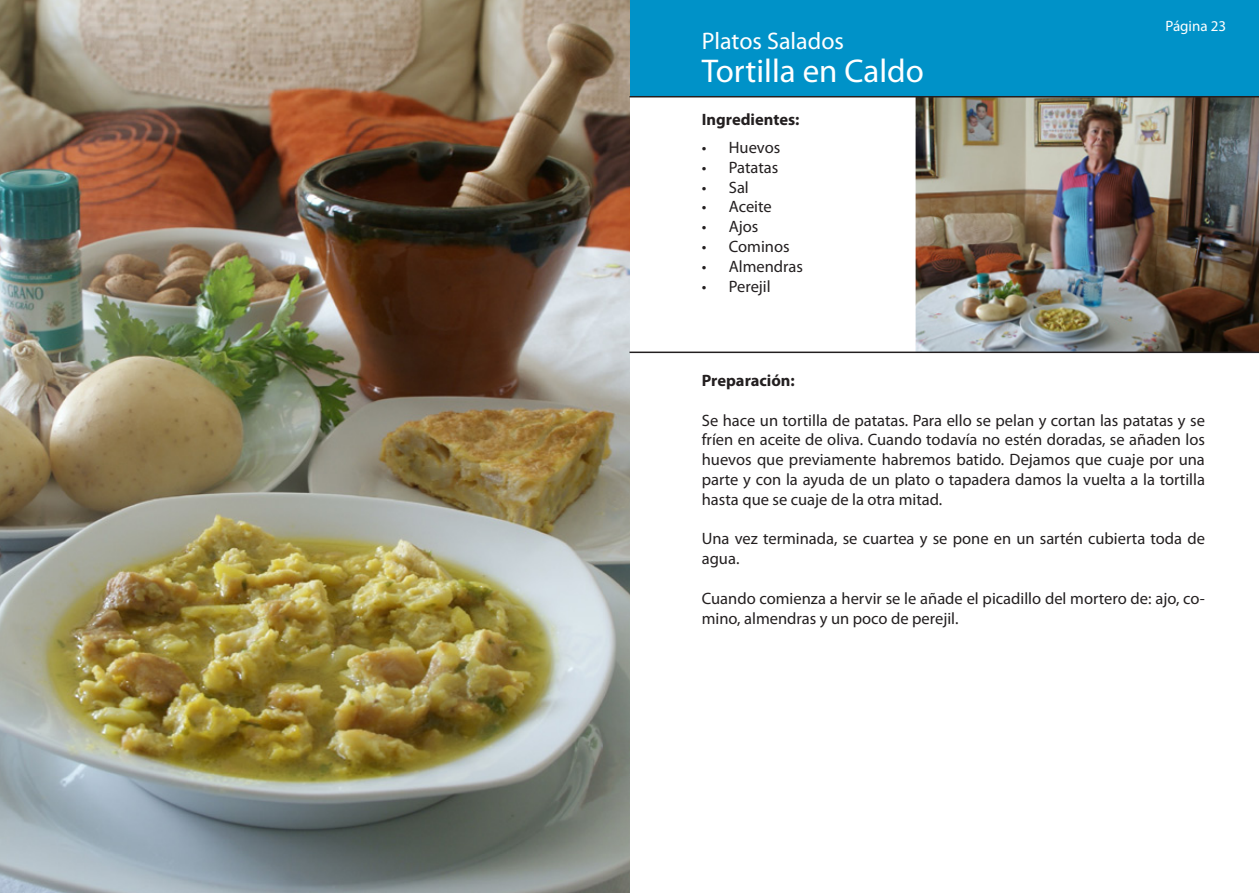
<style>
.page{position:relative;width:1259px;height:893px;background:#fff}
.page>*{position:absolute;margin:0;border:0;box-sizing:border-box;transform-origin:0 0}
.Estilo_de_párrafo_2{font:33px "Myriad Pro";color:#fff}
.t1{font:24px "Myriad Pro";color:#fff}
.t2{font:16.5px/19.8px "Myriad Pro";color:#231f20}
.t3{font:700 16.5px "Myriad Pro";color:#231f20}
.t4{font:15px "Myriad Pro";color:#fff}
</style>
<div class="page">
<div style="left:629px;top:0;width:630px;height:97px;background:#0092c8"></div>
<img style="left:0;top:0;width:629px;height:893px">
<img style="left:915px;top:97px;width:344px;height:255px">
<hr style="left:629px;top:352px;width:630px;height:1px;background:#231f20">
<hr style="left:629px;top:96px;width:630px;height:1px;background:#231f20">
<p class="t1" style="left:702px;top:26px;width:144px">Platos Salados</p>
<p class="Estilo_de_párrafo_2" style="left:702px;top:51px;width:224px">Tortilla en Caldo</p>
<p class="t3" style="left:702px;top:108px;width:99px">Ingredientes:</p>
<p class="t2" style="left:702px;top:137px;width:80px">• Huevos</p>
<p class="t2" style="left:702px;top:157px;width:78px">• Patatas</p>
<p class="t2" style="left:702px;top:177px;width:49px">• Sal</p>
<p class="t2" style="left:702px;top:197px;width:71px">• Aceite</p>
<p class="t2" style="left:702px;top:217px;width:58px">• Ajos</p>
<p class="t2" style="left:702px;top:236px;width:89px">• Cominos</p>
<p class="t2" style="left:702px;top:256px;width:103px">• Almendras</p>
<p class="t2" style="left:702px;top:276px;width:70px">• Perejil</p>
<p class="t4" style="left:1165px;top:17px;width:62px">Página 23</p>
<p class="t3" style="left:702px;top:370px;width:95px">Preparación:</p>
<p class="t2" style="left:702px;top:410px;width:505px;text-align:justify">Se hace un tortilla de patatas. Para ello se pelan y cortan las patatas y se fríen en aceite de oliva. Cuando todavía no estén doradas, se añaden los huevos que previamente habremos batido. Dejamos que cuaje por una parte y con la ayuda de un plato o tapadera damos la vuelta a la tortilla hasta que se cuaje de la otra mitad.</p>
<p class="t2" style="left:702px;top:529px;width:504px">Una vez terminada, se cuartea y se pone en un sartén cubierta toda de agua.</p>
<p class="t2" style="left:702px;top:588px;width:505px">Cuando comienza a hervir se le añade el picadillo del mortero de: ajo, co&shy;mino, almendras y un poco de perejil.</p>
</div>
